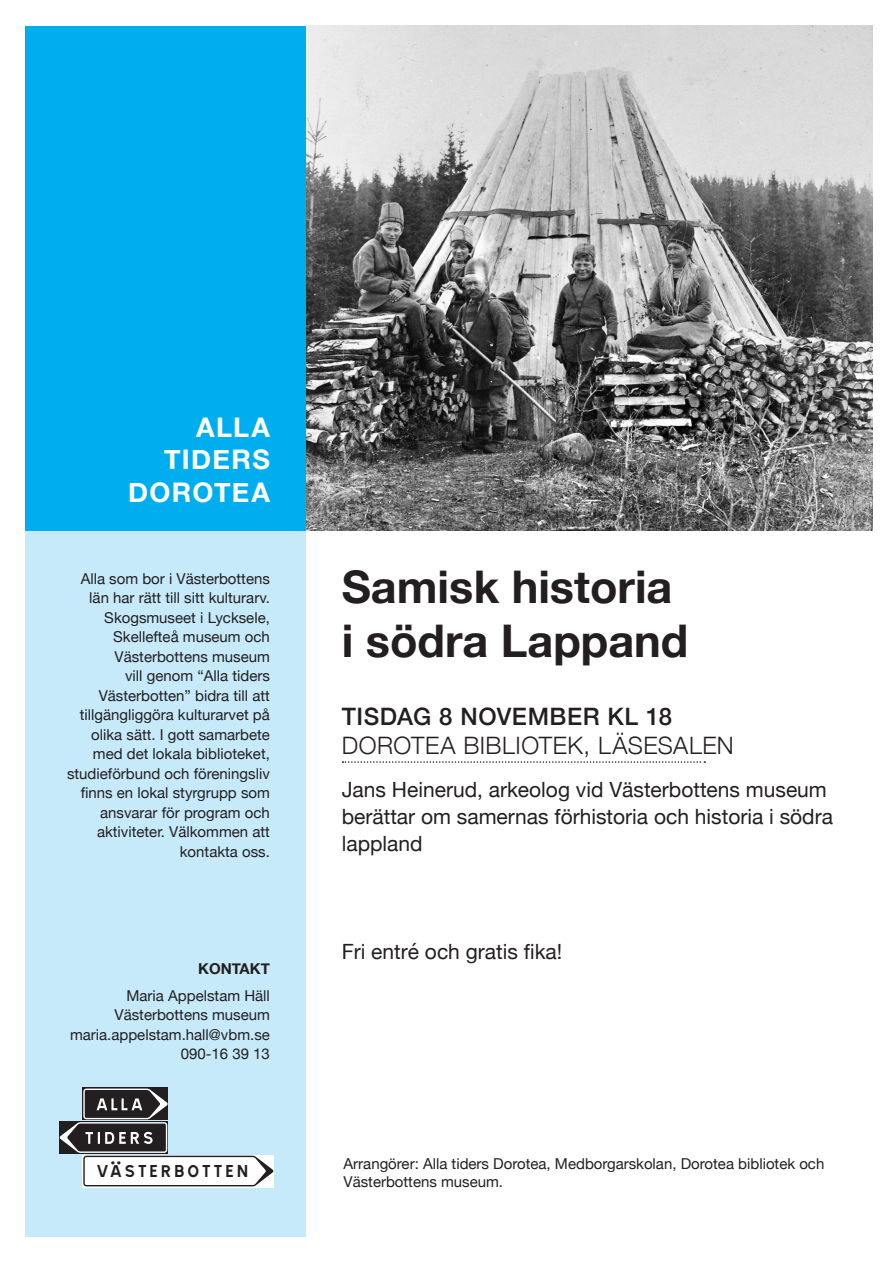
<style>
.page{position:relative;width:893px;height:1263px;background:#fff}
.page>*{position:absolute;margin:0;border:0;box-sizing:border-box;transform-origin:0 0}
.t1{font:700 45px "Helvetica Neue";color:#231f20}
.t2{font:700 27px "Helvetica Neue";letter-spacing:.05em;color:#fff}
.t3{font:300 24px "Helvetica Neue";letter-spacing:.02em;color:#231f20}
.t4{font:500 24px "Helvetica Neue";letter-spacing:.025em;color:#231f20}
.t5{font:21px/27px "Helvetica Neue";color:#231f20}
.vänsterspalt{font:15px/19.5px "Helvetica Neue";color:#231f20}
.t6{font:700 15px "Helvetica Neue";color:#231f20}
.t7{font:14.85px "TRATEXPOSVERSALPOSVERSAL";letter-spacing:.065em;color:#231f20}
</style>
<div class="page">
<div style="left:26px;top:530px;width:280px;height:707px;background:#c6eafa"></div>
<svg style="left:342px;top:761px;width:363px;height:2px"></svg>
<div style="left:26px;top:26px;width:280px;height:504px;background:#00aeef"></div>
<svg style="left:83px;top:1155px;width:191px;height:32px"></svg>
<svg style="left:60px;top:1088px;width:213px;height:98px"></svg>
<img style="left:306px;top:26px;width:567px;height:504px">
<p class="t2" style="left:196px;top:406px;width:75px">ALLA</p>
<p class="t2" style="left:164px;top:438px;width:107px">TIDERS</p>
<p class="t2" style="left:128px;top:471px;width:143px">DOROTEA</p>
<p class="vänsterspalt" style="left:81px;top:569px;width:191px">Alla som bor i Västerbottens</p>
<p class="vänsterspalt" style="left:67px;top:589px;width:204px;text-align:right">län har rätt till sitt kulturarv.<br>Skogsmuseet i Lycksele,<br>Skellefteå museum och<br>Västerbottens museum<br>vill genom “Alla tiders<br>Västerbotten” bidra till att tillgängliggöra kulturarvet på olika sätt. I gott samarbete med det lokala biblioteket, studieförbund och föreningsliv finns en lokal styrgrupp som ansvarar för program och aktiviteter. Välkommen att kontakta oss.</p>
<p class="t6" style="left:198px;top:956px;width:73px">KONTAKT</p>
<p class="vänsterspalt" style="left:127px;top:986px;width:145px">Maria Appelstam Häll</p>
<p class="vänsterspalt" style="left:115px;top:1006px;width:157px">Västerbottens museum</p>
<p class="vänsterspalt" style="left:70px;top:1025px;width:201px">maria.appelstam.hall@vbm.se</p>
<p class="vänsterspalt" style="left:181px;top:1045px;width:91px">090-16 39 13</p>
<p class="t7" style="left:96px;top:1161px;width:155px">VÄSTERBOTTEN</p>
<p class="t1" style="left:342px;top:552px;width:332px">Samisk historia</p>
<p class="t1" style="left:342px;top:606px;width:348px">i södra Lappand</p>
<p class="t4" style="left:342px;top:697px;width:332px">TISDAG 8 NOVEMBER KL 18</p>
<p class="t3" style="left:342px;top:726px;width:394px">DOROTEA BIBLIOTEK, LÄSESALEN</p>
<p class="t5" style="left:342px;top:777px;width:493px">Jans Heinerud, arkeolog vid Västerbottens museum berättar om samernas förhistoria och historia i södra lappland</p>
<p class="t5" style="left:342px;top:939px;width:222px">Fri entré och gratis fika!</p>
<p class="vänsterspalt" style="left:344px;top:1155px;width:482px;line-height:18px">Arrangörer: Alla tiders Dorotea, Medborgarskolan, Dorotea bibliotek och<br>Västerbottens museum.</p>
</div>
